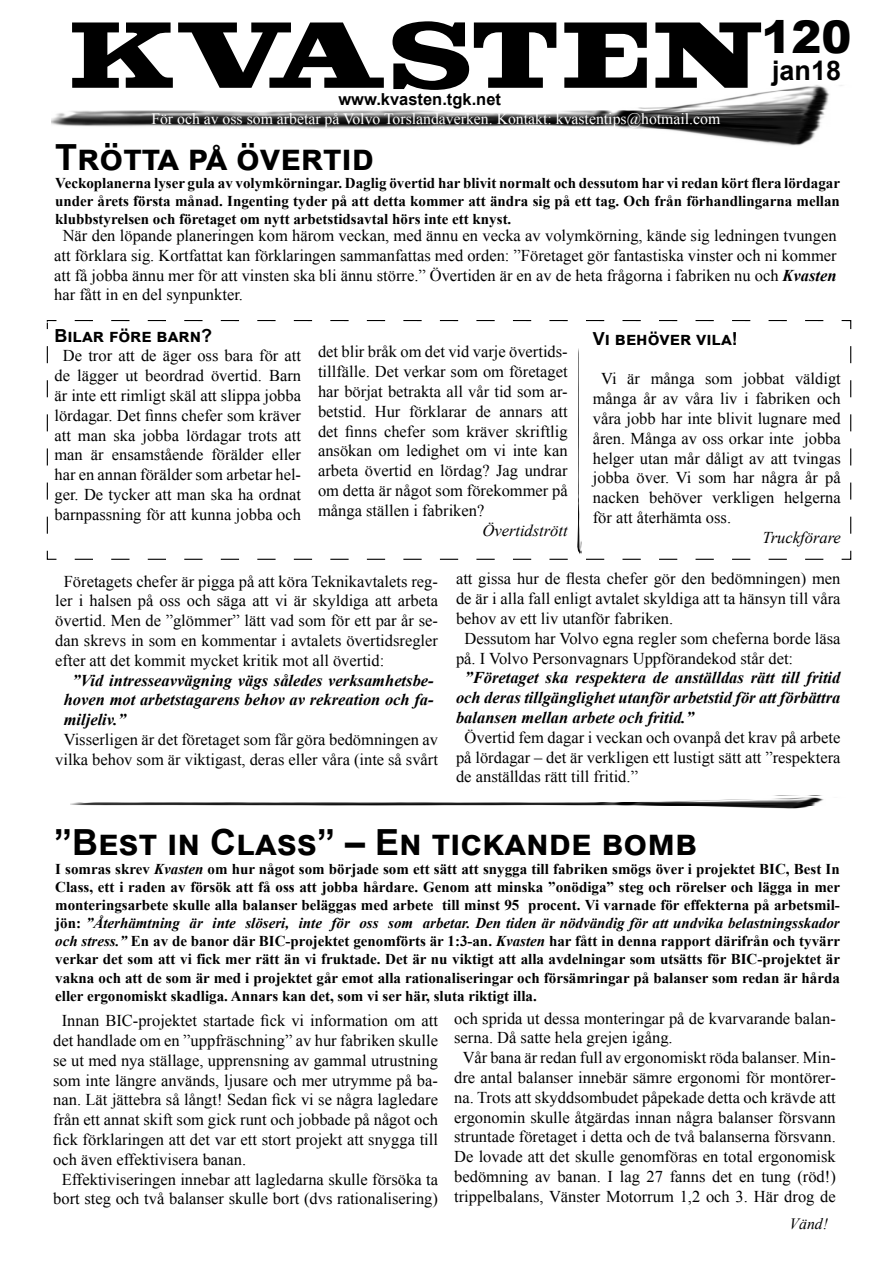
<style>
.page{position:relative;width:893px;height:1263px;background:#fff}
.page>*{position:absolute;margin:0;border:0;box-sizing:border-box;transform-origin:0 0}
.t1{font:900 45px "Arial";color:#000}
.t2{font:700 36px "Arial";color:#000}
.t3{font:700 27px "Arial";color:#000}
.t4{font:700 18px "Arial";color:#000}
.t5{font:16.5px/19.8px "Times New Roman";color:#000;text-align:justify}
.t6{font:italic 700 16.5px/19.8px "Times New Roman";color:#000;text-align:justify}
.t7{font:italic 16.5px "Times New Roman";color:#000}
.t8{font:700 16.5px "Arial";color:#000}
.t9{font:15.75px "Times New Roman";color:#fff}
.t10{font:italic 15.75px "Times New Roman";color:#000}
.t11{font:700 15px/18px "Times New Roman";color:#000;text-align:justify}
.s1{font-weight:700;font-style:italic}
.s2{font-style:italic}
</style>
<div class="page">
<img style="left:51px;top:85px;width:791px;height:61px">
<svg style="left:564px;top:23px;width:83px;height:65px"></svg>
<svg style="left:655px;top:23px;width:106px;height:65px"></svg>
<svg style="left:392px;top:22px;width:164px;height:68px"></svg>
<svg style="left:72px;top:22px;width:312px;height:66px"></svg>
<img style="left:70px;top:797px;width:754px;height:12px">
<svg style="left:850px;top:346px;width:1px;height:188px"></svg>
<svg style="left:74px;top:320px;width:749px;height:1px"></svg>
<svg style="left:46px;top:321px;width:800px;height:239px"></svg>
<p class="t8" style="left:338px;top:87px;width:164px">www.kvasten.tgk.net</p>
<p class="t9" style="left:151px;top:107px;width:570px">För och av oss som arbetar på Volvo Torslandaverken. Kontakt: kvastentips@hotmail.com</p>
<h1 class="t1" style="left:762px;top:5px;width:92px">120</h1>
<h3 class="t3" style="left:772px;top:52px;width:71px">jan18</h3>
<h2 class="t2" style="left:55px;top:132px;width:320px">Trötta på övertid</h2>
<p class="t11" style="left:55px;top:174px;width:786px">Veckoplanerna lyser gula av volymkörningar. Daglig övertid har blivit normalt och dessutom har vi redan kört flera lördagar under årets första månad. Ingenting tyder på att detta kommer att ändra sig på ett tag. Och från förhandlingarna mellan klubbstyrelsen och företaget om nytt arbetstidsavtal hörs inte ett knyst.</p>
<p class="t5" style="left:54px;top:225px;width:784px;text-indent:8px">När den löpande planeringen kom härom veckan, med ännu en vecka av volymkörning, kände sig ledningen tvungen att förklara sig. Kortfattat kan förklaringen sammanfattas med orden: ”Företaget gör fantastiska vinster och ni kommer att få jobba ännu mer för att vinsten ska bli ännu större.” Övertiden är en av de heta frågorna i fabriken nu och <span class="s1">Kvasten </span>har fått in en del synpunkter.</p>
<p class="t4" style="left:54px;top:323px;width:159px">Bilar före barn?</p>
<p class="t5" style="left:54px;top:345px;width:248px;text-align:center">De tror att de äger oss bara för att de lägger ut beordrad övertid. Barn är inte ett rimligt skäl att slippa jobba lördagar. Det finns chefer som kräver att man ska jobba lördagar trots att man är ensamstående förälder eller har en annan förälder som arbetar hel&shy;ger. De tycker att man ska ha ordnat barnpassning för att kunna jobba och</p>
<p class="t5" style="left:318px;top:341px;width:251px">det blir bråk om det vid varje övertids&shy;tillfälle. Det verkar som om företaget har börjat betrakta all vår tid som ar&shy;betstid. Hur förklarar de annars att det finns chefer som kräver skriftlig ansökan om ledighet om vi inte kan arbeta övertid en lördag? Jag undrar om detta är något som förekommer på många ställen i fabriken?</p>
<p class="t7" style="left:482px;top:519px;width:87px">Övertidstrött</p>
<p class="t4" style="left:593px;top:326px;width:147px">Vi behöver vila!</p>
<p class="t5" style="left:593px;top:368px;width:250px;text-indent:8px">Vi är många som jobbat väldigt många år av våra liv i fabriken och våra jobb har inte blivit lugnare med åren. Många av oss orkar inte jobba helger utan mår dåligt av att tvingas jobba över. Vi som har några år på nacken behöver verkligen helgerna för att återhämta oss.</p>
<p class="t7" style="left:763px;top:526px;width:80px">Truckförare</p>
<p class="t5" style="left:55px;top:571px;width:384px;text-indent:8px">Företagets chefer är pigga på att köra Teknikavtalets reg&shy;ler i halsen på oss och säga att vi är skyldiga att arbeta övertid. Men de ”glömmer” lätt vad som för ett par år se&shy;dan skrevs in som en kommentar i avtalets övertidsregler efter att det kommit mycket kritik mot all övertid:</p>
<p class="t6" style="left:64px;top:670px;width:371px;text-indent:8px">”Vid intresseavvägning vägs således verksamhetsbe&shy;hoven mot arbetstagarens behov av rekreation och fa&shy;miljeliv.”</p>
<p class="t5" style="left:55px;top:729px;width:384px;text-align:center">Visserligen är det företaget som får göra bedömningen av vilka behov som är viktigast, deras eller våra (inte så svårt</p>
<p class="t5" style="left:456px;top:568px;width:386px">att gissa hur de flesta chefer gör den bedömningen) men</p>
<p class="t5" style="left:456px;top:588px;width:386px">de är i alla fall enligt avtalet skyldiga att ta hänsyn till våra</p>
<p class="t5" style="left:456px;top:608px;width:219px">behov av ett liv utanför fabriken.</p>
<p class="t5" style="left:465px;top:628px;width:377px">Dessutom har Volvo egna regler som cheferna borde läsa</p>
<p class="t5" style="left:456px;top:648px;width:339px">på. I Volvo Personvagnars Uppförandekod står det:</p>
<p class="t6" style="left:456px;top:668px;width:386px;text-indent:8px">”Företaget ska respektera de anställdas rätt till fritid och deras tillgänglighet utanför arbetstid för att förbättra balansen mellan arbete och fritid.”</p>
<p class="t5" style="left:456px;top:727px;width:386px;text-indent:8px">Övertid fem dagar i veckan och ovanpå det krav på arbete på lördagar – det är verkligen ett lustigt sätt att ”respektera de anställdas rätt till fritid.”</p>
<h2 class="t2" style="left:54px;top:817px;width:645px">”Best in Class” – En tickande bomb</h2>
<p class="t11" style="left:55px;top:860px;width:786px">I somras skrev <span class="s2">Kvasten</span> om hur något som började som ett sätt att snygga till fabriken smögs över i projektet BIC, Best In Class, ett i raden av försök att få oss att jobba hårdare. Genom att minska ”onödiga” steg och rörelser och lägga in mer monteringsarbete skulle alla balanser beläggas med arbete till minst 95 procent. Vi varnade för effekterna på arbetsmil&shy;jön: <span class="s2">”Återhämtning är inte slöseri, inte för oss som arbetar. Den tiden är nödvändig för att undvika belastningsskador och stress.”</span> En av de banor där BIC-projektet genomförts är 1:3-an. <span class="s2">Kvasten</span> har fått in denna rapport därifrån och tyvärr verkar det som att vi fick mer rätt än vi fruktade. Det är nu viktigt att alla avdelningar som utsätts för BIC-projektet är vakna och att de som är med i projektet går emot alla rationaliseringar och försämringar på balanser som redan är hårda eller ergonomiskt skadliga. Annars kan det, som vi ser här, sluta riktigt illa.</p>
<p class="t5" style="left:62px;top:1010px;width:378px">Innan BIC-projektet startade fick vi information om att</p>
<p class="t5" style="left:53px;top:1030px;width:386px">det handlade om en ”uppfräschning” av hur fabriken skulle</p>
<p class="t5" style="left:53px;top:1050px;width:386px">se ut med nya ställage, upprensning av gammal utrustning</p>
<p class="t5" style="left:53px;top:1069px;width:386px">som inte längre används, ljusare och mer utrymme på ba-</p>
<p class="t5" style="left:53px;top:1089px;width:386px">nan. Lät jättebra så långt! Sedan fick vi se några lagledare</p>
<p class="t5" style="left:53px;top:1109px;width:386px">från ett annat skift som gick runt och jobbade på något och</p>
<p class="t5" style="left:53px;top:1129px;width:386px">fick förklaringen att det var ett stort projekt att snygga till</p>
<p class="t5" style="left:53px;top:1149px;width:195px">och även effektivisera banan.</p>
<p class="t5" style="left:62px;top:1168px;width:378px">Effektiviseringen innebar att lagledarna skulle försöka ta</p>
<p class="t5" style="left:53px;top:1188px;width:386px">bort steg och två balanser skulle bort (dvs rationalisering)</p>
<p class="t5" style="left:454px;top:1007px;width:383px">och sprida ut dessa monteringar på de kvarvarande balan-</p>
<p class="t5" style="left:454px;top:1027px;width:220px">serna. Då satte hela grejen igång.</p>
<p class="t5" style="left:463px;top:1047px;width:375px">Vår bana är redan full av ergonomiskt röda balanser. Min-</p>
<p class="t5" style="left:454px;top:1067px;width:383px">dre antal balanser innebär sämre ergonomi för montörer-</p>
<p class="t5" style="left:454px;top:1087px;width:383px">na. Trots att skyddsombudet påpekade detta och krävde att</p>
<p class="t5" style="left:454px;top:1106px;width:383px">ergonomin skulle åtgärdas innan några balanser försvann</p>
<p class="t5" style="left:454px;top:1126px;width:383px">struntade företaget i detta och de två balanserna försvann.</p>
<p class="t5" style="left:454px;top:1146px;width:383px">De lovade att det skulle genomföras en total ergonomisk</p>
<p class="t5" style="left:454px;top:1166px;width:383px">bedömning av banan. I lag 27 fanns det en tung (röd!)</p>
<p class="t5" style="left:454px;top:1186px;width:383px">trippelbalans, Vänster Motorrum 1,2 och 3. Här drog de</p>
<p class="t10" style="left:789px;top:1213px;width:40px">Vänd!</p>
</div>
